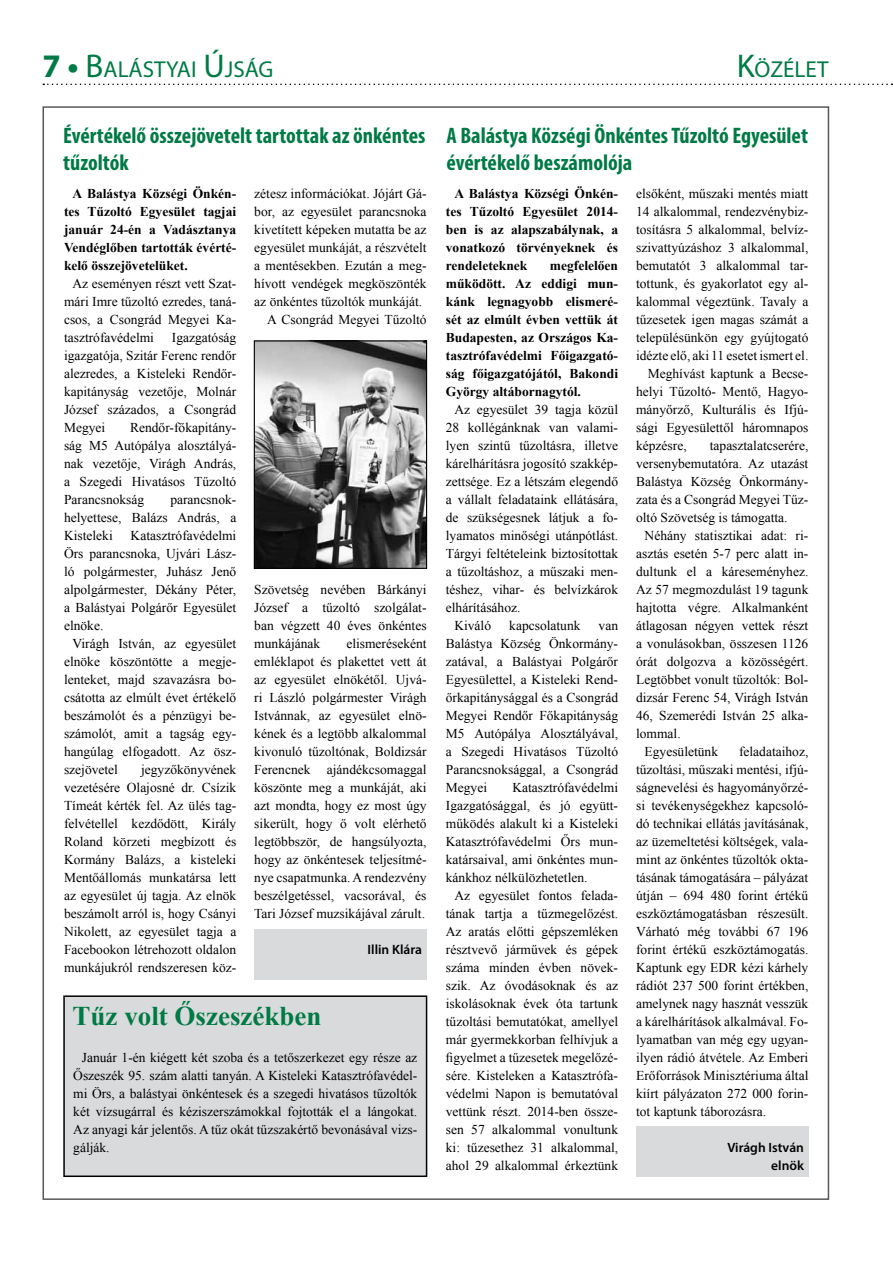
<style>
.page{position:relative;width:893px;height:1263px;background:#fff}
.page>*{position:absolute;margin:0;border:0;box-sizing:border-box;transform-origin:0 0}
.t1{font:700 27px "Times New Roman";color:#007a45}
.t2{font:23.1px "Myriad Pro";color:#007a45}
.t3{font:700 condensed 22.5px/27px "Myriad Pro";color:#007a45}
.t4{font:13.5px/18px "Times New Roman";color:#000;text-align:justify}
.t5{font:700 13.5px/18px "Times New Roman";color:#000;text-align:justify}
.t6{font:600 13.5px/18px "Myriad Pro";color:#000;text-align:right}
.s1{font-weight:700;font-size:33px}
.s2{font-size:33px}
</style>
<div class="page">
<svg style="left:43px;top:84px;width:850px;height:1px"></svg>
<div style="left:64px;top:996px;width:363px;height:180px;background:#d9dadb"></div>
<div style="left:63px;top:995px;width:364px;height:182px;border:2px solid #000"></div>
<div style="left:636px;top:1126px;width:172px;height:50px;background:#d8dadb"></div>
<div style="left:254px;top:929px;width:172px;height:50px;background:#d8dadb"></div>
<img style="left:256px;top:342px;width:169px;height:225px">
<div style="left:254px;top:340px;width:173px;height:229px;border:1px solid #000"></div>
<h2 class="t2" style="left:43px;top:55px;width:232px"><span class="s1">7 •</span> <span class="s2">B</span>ALÁSTYAI <span class="s2">Ú</span>JSÁG</h2>
<h2 class="t2" style="left:737px;top:55px;width:94px"><span class="s2">K</span>ÖZÉLET</h2>
<h3 class="t3" style="left:63px;top:122px;width:364px">Évértékelő összejövetelt tartottak az önkéntes tűzoltók</h3>
<p class="t5" style="left:64px;top:184px;width:174px;text-indent:9px">A Balástya Községi Önkén&shy;tes Tűzoltó Egyesület tagjai január 24-én a Vadásztanya Vendéglőben tartották évérté&shy;kelő összejövetelüket.</p>
<p class="t4" style="left:64px;top:274px;width:174px;text-indent:9px">Az eseményen részt vett Szat&shy;mári Imre tűzoltó ezredes, taná&shy;csos, a Csongrád Megyei Ka&shy;tasztrófavédelmi</p>
<p class="t4" style="left:64px;top:328px;width:174px;text-indent:108px">Igazgatóság igazgatója, Szitár Ferenc rendőr alezredes, a Kisteleki Rendőr&shy;kapitányság vezetője, Molnár József százados, a Csongrád Megyei</p>
<p class="t4" style="left:64px;top:418px;width:174px;text-indent:66px">Rendőr-főkapitány&shy;ság M5 Autópálya alosztályá&shy;nak vezetője, Virágh András, a Szegedi Hivatásos Tűzoltó Parancsnokság</p>
<p class="t4" style="left:64px;top:490px;width:174px;text-indent:106px">parancsnok&shy;helyettese, Balázs András, a Kisteleki</p>
<p class="t4" style="left:64px;top:526px;width:174px;text-indent:67px">Katasztrófavédelmi Örs parancsnoka, Ujvári Lász&shy;ló polgármester, Juhász Jenő alpolgármester, Dékány Péter, a Balástyai Polgárőr Egyesület elnöke.</p>
<p class="t4" style="left:64px;top:634px;width:174px;text-indent:9px">Virágh István, az egyesület elnöke köszöntötte a megje&shy;lenteket, majd szavazásra bo&shy;csátotta az elmúlt évet értékelő beszámolót és a pénzügyi be&shy;számolót, amit a tagság egy&shy;hangúlag elfogadott. Az ös - szejövetel</p>
<p class="t4" style="left:64px;top:760px;width:174px;text-indent:77px">jegyzőkönyvének vezetésére Olajosné dr. Csízik Tímeát kérték fel. Az ülés tag&shy;felvétellel kezdődött, Király Roland körzeti megbízott és Kormány Balázs, a kisteleki Mentőállomás munkatársa lett az egyesület új tagja. Az elnök beszámolt arról is, hogy Csányi Nikolett, az egyesület tagja a Facebookon létrehozott oldalon munkájukról rendszeresen köz-</p>
<p class="t4" style="left:254px;top:184px;width:174px">zétesz információkat. Jójárt Gá-</p>
<p class="t4" style="left:254px;top:202px;width:174px">bor, az egyesület parancsnoka</p>
<p class="t4" style="left:254px;top:220px;width:174px">kivetített képeken mutatta be az</p>
<p class="t4" style="left:254px;top:238px;width:174px">egyesület munkáját, a részvételt</p>
<p class="t4" style="left:254px;top:256px;width:174px">a mentésekben. Ezután a meg-</p>
<p class="t4" style="left:254px;top:274px;width:174px">hívott vendégek megköszönték</p>
<p class="t4" style="left:254px;top:292px;width:169px">az önkéntes tűzoltók munkáját.</p>
<p class="t4" style="left:267px;top:310px;width:161px">A Csongrád Megyei Tűzoltó</p>
<p class="t4" style="left:254px;top:580px;width:174px">Szövetség nevében Bárkányi József a tűzoltó szolgálat&shy;ban végzett 40 éves önkéntes munkájának</p>
<p class="t4" style="left:254px;top:634px;width:174px;text-indent:92px">elismeréseként emléklapot és plakettet vett át az egyesület elnökétől. Ujvá&shy;ri László polgármester Virágh Istvánnak, az egyesület elnö&shy;kének és a legtöbb alkalommal kivonuló tűzoltónak, Boldizsár Ferencnek ajándékcsomaggal köszönte meg a munkáját, aki azt mondta, hogy ez most úgy sikerült, hogy ő volt elérhető legtöbbször, de hangsúlyozta, hogy az önkéntesek teljesítmé&shy;nye csapatmunka. A rendezvény beszélgetéssel, vacsorával, és Tari József muzsikájával zárult.</p>
<p class="t6" style="left:368px;top:940px;width:56px">Illin Klára</p>
<h1 class="t1" style="left:73px;top:997px;width:250px">Tűz volt Őszeszékben</h1>
<p class="t4" style="left:73px;top:1048px;width:345px;text-indent:9px">Január 1-én kiégett két szoba és a tetőszerkezet egy része az Őszeszék 95. szám alatti tanyán. A Kisteleki Katasztrófavédel&shy;mi Örs, a balástyai önkéntesek és a szegedi hivatásos tűzoltók két vízsugárral és kéziszerszámokkal fojtották el a lángokat.<br>Az anyagi kár jelentős. A tűz okát tűzszakértő bevonásával vizs&shy;gálják.</p>
<h3 class="t3" style="left:446px;top:122px;width:363px">A Balástya Községi Önkéntes Tűzoltó Egyesület évértékelő beszámolója</h3>
<p class="t5" style="left:446px;top:184px;width:174px;text-indent:9px">A Balástya Községi Önkén&shy;tes Tűzoltó Egyesület 2014- ben is az alapszabálynak, a vonatkozó törvényeknek és rendeleteknek</p>
<p class="t5" style="left:446px;top:256px;width:174px;text-indent:104px">megfelelően működött. Az eddigi mun&shy;kánk legnagyobb elismeré&shy;sét az elmúlt évben vettük át Budapesten, az Országos Ka&shy;tasztrófavédelmi Főigazgató&shy;ság főigazgatójától, Bakondi György altábornagytól.</p>
<p class="t4" style="left:454px;top:400px;width:165px">Az egyesület 39 tagja közül</p>
<p class="t4" style="left:446px;top:418px;width:174px">28 kollégánknak van valami-</p>
<p class="t4" style="left:446px;top:436px;width:174px">lyen szintű tűzoltásra, illetve</p>
<p class="t4" style="left:446px;top:454px;width:174px">kárelhárításra jogosító szakkép-</p>
<p class="t4" style="left:446px;top:472px;width:174px">zettsége. Ez a létszám elegendő</p>
<p class="t4" style="left:446px;top:490px;width:174px">a vállalt feladataink ellátására,</p>
<p class="t4" style="left:446px;top:508px;width:174px">de szükségesnek látjuk a fo-</p>
<p class="t4" style="left:446px;top:526px;width:174px">lyamatos minőségi utánpótlást.</p>
<p class="t4" style="left:446px;top:544px;width:174px">Tárgyi feltételeink biztosítottak</p>
<p class="t4" style="left:446px;top:562px;width:174px">a tűzoltáshoz, a műszaki men-</p>
<p class="t4" style="left:446px;top:580px;width:174px">téshez, vihar- és belvízkárok</p>
<p class="t4" style="left:446px;top:598px;width:76px">elhárításához.</p>
<p class="t4" style="left:454px;top:616px;width:38px">Kiváló</p>
<p class="t4" style="left:509px;top:616px;width:73px">kapcsolatunk</p>
<p class="t4" style="left:446px;top:616px;width:174px;text-indent:153px">van Balástya Község Önkormány&shy;zatával, a Balástyai Polgárőr Egyesülettel, a Kisteleki Rend&shy;őrkapitánysággal és a Csongrád Megyei Rendőr Főkapitányság M5 Autópálya Alosztályával, a Szegedi Hivatásos Tűzoltó Parancsnoksággal, a Csongrád Megyei</p>
<p class="t4" style="left:446px;top:778px;width:174px;text-indent:67px">Katasztrófavédelmi Igazgatósággal, és jó együtt&shy;működés alakult ki a Kisteleki Katasztrófavédelmi Őrs mun&shy;katársaival, ami önkéntes mun&shy;kánkhoz nélkülözhetetlen.</p>
<p class="t4" style="left:446px;top:886px;width:174px;text-indent:9px">Az egyesület fontos felada&shy;tának tartja a tűzmegelőzést.<br>Az aratás előtti gépszemléken résztvevő járművek és gépek száma minden évben növek&shy;szik. Az óvodásoknak és az iskolásoknak évek óta tartunk tűzoltási bemutatókat, amellyel már gyermekkorban felhívjuk a figyelmet a tűzesetek megelőzé&shy;sére. Kisteleken a Katasztrófa&shy;védelmi Napon is bemutatóval vettünk részt. 2014-ben össze&shy;sen 57 alkalommal vonultunk ki: tűzesethez 31 alkalommal, ahol 29 alkalommal érkeztünk</p>
<p class="t4" style="left:636px;top:184px;width:174px">elsőként, műszaki mentés miatt</p>
<p class="t4" style="left:636px;top:202px;width:174px">14 alkalommal, rendezvénybiz-</p>
<p class="t4" style="left:636px;top:220px;width:174px">tosításra 5 alkalommal, belvíz-</p>
<p class="t4" style="left:636px;top:238px;width:174px">szivattyúzáshoz 3 alkalommal,</p>
<p class="t4" style="left:636px;top:256px;width:174px">bemutatót 3 alkalommal tar-</p>
<p class="t4" style="left:636px;top:274px;width:174px">tottunk, és gyakorlatot egy al-</p>
<p class="t4" style="left:636px;top:292px;width:174px">kalommal végeztünk. Tavaly a</p>
<p class="t4" style="left:636px;top:310px;width:174px">tűzesetek igen magas számát a</p>
<p class="t4" style="left:636px;top:328px;width:174px">településünkön egy gyújtogató</p>
<p class="t4" style="left:636px;top:346px;width:174px">idézte elő, aki 11 esetet ismert el.</p>
<p class="t4" style="left:648px;top:364px;width:162px">Meghívást kaptunk a Becse-</p>
<p class="t4" style="left:636px;top:382px;width:174px">helyi Tűzoltó- Mentő, Hagyo-</p>
<p class="t4" style="left:636px;top:400px;width:174px">mányőrző, Kulturális és Ifjú-</p>
<p class="t4" style="left:636px;top:418px;width:174px">sági Egyesülettől háromnapos</p>
<p class="t4" style="left:636px;top:436px;width:52px">képzésre,</p>
<p class="t4" style="left:636px;top:436px;width:174px;text-indent:74px">tapasztalatcserére, versenybemutatóra. Az utazást Balástya Község Önkormány&shy;zata és a Csongrád Megyei Tűz&shy;oltó Szövetség is támogatta.</p>
<p class="t4" style="left:645px;top:526px;width:165px">Néhány statisztikai adat: ri-</p>
<p class="t4" style="left:636px;top:544px;width:174px">asztás esetén 5-7 perc alatt in-</p>
<p class="t4" style="left:636px;top:562px;width:174px">dultunk el a káreseményhez.</p>
<p class="t4" style="left:636px;top:580px;width:174px">Az 57 megmozdulást 19 tagunk</p>
<p class="t4" style="left:636px;top:598px;width:174px">hajtotta végre. Alkalmanként</p>
<p class="t4" style="left:636px;top:616px;width:174px">átlagosan négyen vettek részt</p>
<p class="t4" style="left:636px;top:634px;width:174px">a vonulásokban, összesen 1126</p>
<p class="t4" style="left:636px;top:652px;width:174px">órát dolgozva a közösségért.</p>
<p class="t4" style="left:636px;top:670px;width:174px">Legtöbbet vonult tűzoltók: Bol-</p>
<p class="t4" style="left:636px;top:688px;width:174px">dizsár Ferenc 54, Virágh István</p>
<p class="t4" style="left:636px;top:706px;width:174px">46, Szemerédi István 25 alka-</p>
<p class="t4" style="left:636px;top:724px;width:46px">lommal.</p>
<p class="t4" style="left:645px;top:742px;width:75px">Egyesületünk</p>
<p class="t4" style="left:636px;top:742px;width:174px;text-indent:103px">feladataihoz, tűzoltási, műszaki mentési, ifjú&shy;ságnevelési és hagyományőrzé&shy;si tevékenységekhez kapcsoló&shy;dó technikai ellátás javításának, az üzemeltetési költségek, vala&shy;mint az önkéntes tűzoltók okta&shy;tásának támogatására – pályázat útján – 694 480 forint értékű eszköztámogatásban részesült.<br>Várható még további 67 196 forint értékű eszköztámogatás.<br>Kaptunk egy EDR kézi kárhely rádiót 237 500 forint értékben, amelynek nagy hasznát vesszük a kárelhárítások alkalmával. Fo&shy;lyamatban van még egy ugyan&shy;ilyen rádió átvétele. Az Emberi Erőforrások Minisztériuma által kiírt pályázaton 272 000 forin&shy;tot kaptunk táborozásra.</p>
<p class="t6" style="left:727px;top:1138px;width:78px">Virágh István elnök</p>
</div>
